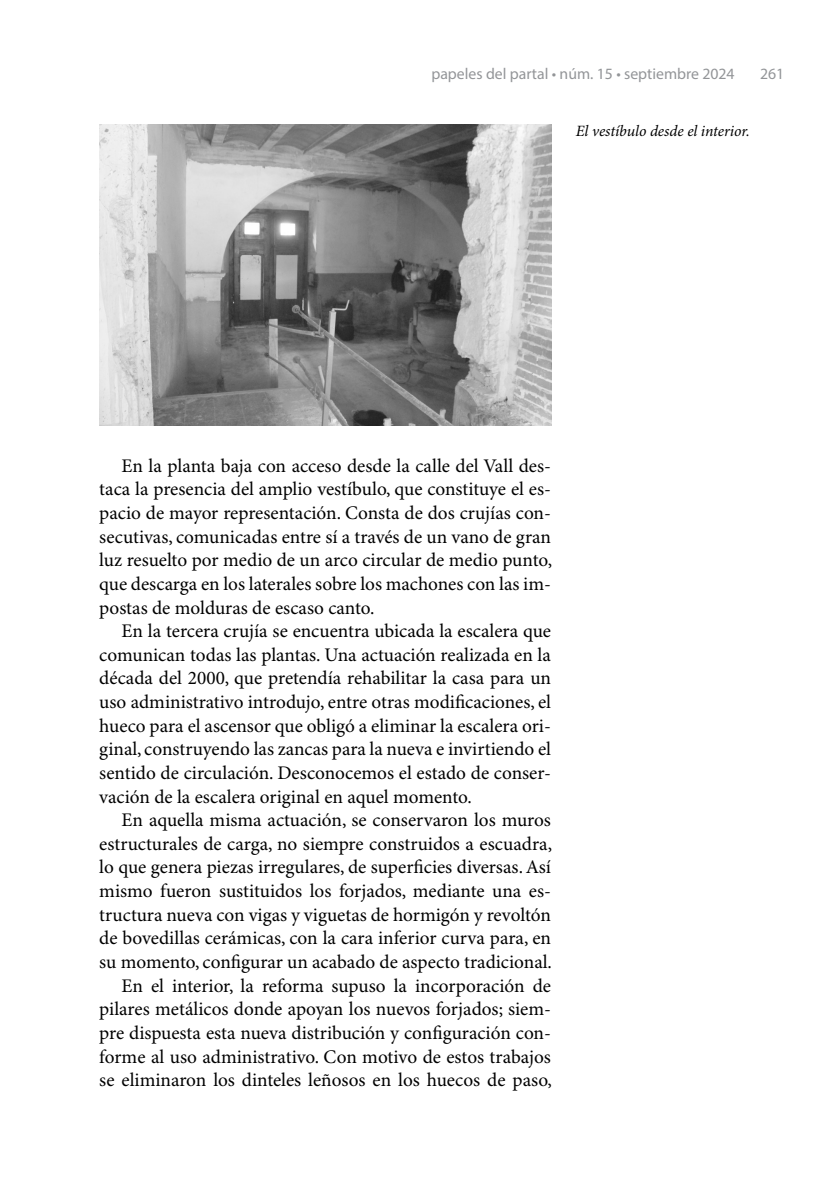
<style>
.page{position:relative;width:834px;height:1191px;background:#fff}
.page>*{position:absolute;margin:0;border:0;box-sizing:border-box;transform-origin:0 0}
.t1{font:19.25px/23.6px "Minion Pro";color:#000;text-align:justify}
.t2{font:15.75px "Myriad Pro";color:#939598}
.t3{font:italic 15.75px "Minion Pro";letter-spacing:-.005em;color:#000}
</style>
<div class="page">
<img style="left:99px;top:124px;width:452px;height:301px">
<p class="t2" style="left:431px;top:64px;width:305px">papeles del partal • núm. 15 • septiembre 2024</p>
<p class="t2" style="left:760px;top:64px;width:26px">261</p>
<p class="t3" style="left:575px;top:121px;width:175px">El vestíbulo desde el interior.</p>
<p class="t1" style="left:99px;top:454px;width:454px;text-indent:22px">En la planta baja con acceso desde la calle del Vall des&shy;taca la presencia del amplio vestíbulo, que constituye el es&shy;pacio de mayor representación. Consta de dos crujías con&shy;secutivas, comunicadas entre sí a través de un vano de gran luz resuelto por medio de un arco circular de medio punto, que descarga en los laterales sobre los machones con las im&shy;postas de molduras de escaso canto.</p>
<p class="t1" style="left:99px;top:620px;width:453px;text-indent:22px">En la tercera crujía se encuentra ubicada la escalera que comunican todas las plantas. Una actuación realizada en la década del 2000, que pretendía rehabilitar la casa para un uso administrativo introdujo, entre otras modificaciones, el hueco para el ascensor que obligó a eliminar la escalera ori&shy;ginal, construyendo las zancas para la nueva e invirtiendo el sentido de circulación. Desconocemos el estado de conser&shy;vación de la escalera original en aquel momento.</p>
<p class="t1" style="left:99px;top:809px;width:454px;text-align:right">En aquella misma actuación, se conservaron los muros estructurales de carga, no siempre construidos a escuadra, lo que genera piezas irregulares, de superficies diversas. Así mismo fueron sustituidos los forjados, mediante una es&shy;tructura nueva con vigas y viguetas de hormigón y revoltón de bovedillas cerámicas, con la cara inferior curva para, en su momento, configurar un acabado de aspecto tradicional.<br>En el interior, la reforma supuso la incorporación de pilares metálicos donde apoyan los nuevos forjados; siem&shy;pre dispuesta esta nueva distribución y configuración con&shy;forme al uso administrativo. Con motivo de estos trabajos se eliminaron los dinteles leñosos en los huecos de paso,</p>
</div>
